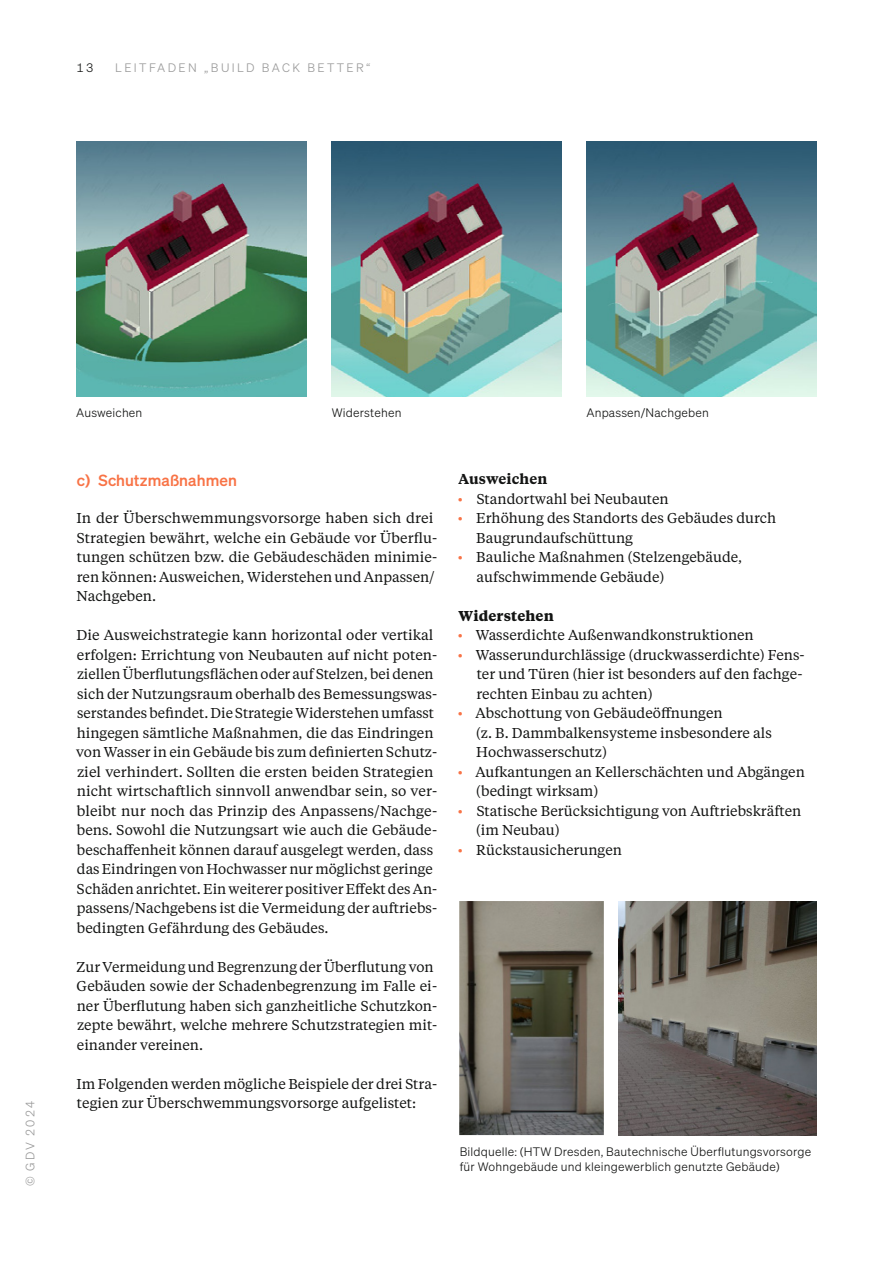
<style>
.page{position:relative;width:893px;height:1263px;background:#fff}
.page>*{position:absolute;margin:0;border:0;box-sizing:border-box;transform-origin:0 0}
.t1{font:15.75px "Sohne Kraftig";letter-spacing:.01em;color:#f87346}
.t2{font:14.25px/19.5px "Tiempos Text";color:#131413}
.t3{font:700 14.25px "Tiempos Text";letter-spacing:.01em;color:#131413}
.t4{font:600 14.25px "Tiempos Text";letter-spacing:.01em;color:#131413}
.t5{font:12px/15px "Sohne Leicht";letter-spacing:.015em;color:#131413}
.t6{font:12px "Sohne Leicht";letter-spacing:.2em;color:#999}
.s1{color:#f87346}
</style>
<div class="page">
<img style="left:459px;top:901px;width:145px;height:234px">
<img style="left:618px;top:901px;width:198px;height:234px">
<img style="left:77px;top:141px;width:229px;height:256px">
<img style="left:332px;top:141px;width:229px;height:256px">
<img style="left:587px;top:141px;width:229px;height:256px">
<p class="t5" style="left:77px;top:60px;width:18px">13</p>
<p class="t6" style="left:115px;top:61px;width:257px">LEITFADEN „BUILD BACK BETTER“</p>
<p class="t6" style="left:23px;top:1186px;width:87px;rotate:-90deg">© GDV 2024</p>
<p class="t5" style="left:76px;top:405px;width:68px">Ausweichen</p>
<p class="t5" style="left:332px;top:405px;width:71px">Widerstehen</p>
<p class="t5" style="left:586px;top:405px;width:124px">Anpassen/Nachgeben</p>
<p class="t1" style="left:77px;top:470px;width:161px">c) Schutzmaßnahmen</p>
<p class="t2" style="left:77px;top:508px;width:362px">In der Überschwemmungsvorsorge haben sich drei Strategien bewährt, welche ein Gebäude vor Überflu&shy;tungen schützen bzw. die Gebäudeschäden minimie&shy;ren können: Ausweichen, Widerstehen und Anpassen/ Nachgeben.</p>
<p class="t2" style="left:76px;top:625px;width:363px">Die Ausweichstrategie kann horizontal oder vertikal erfolgen: Errichtung von Neubauten auf nicht poten&shy;ziellen Überflutungsflächen oder auf Stelzen, bei denen sich der Nutzungsraum oberhalb des Bemessungswas&shy;serstandes befindet. Die Strategie Widerstehen umfasst hingegen sämtliche Maßnahmen, die das Eindringen von Wasser in ein Gebäude bis zum definierten Schutz&shy;ziel verhindert. Sollten die ersten beiden Strategien nicht wirtschaftlich sinnvoll anwendbar sein, so ver&shy;bleibt nur noch das Prinzip des Anpassens/Nachge&shy;bens. Sowohl die Nutzungsart wie auch die Gebäude&shy;beschaffenheit können darauf ausgelegt werden, dass das Eindringen von Hochwasser nur möglichst geringe Schäden anrichtet. Ein weiterer positiver Effekt des An&shy;passens/Nachgebens ist die Vermeidung der auftriebs&shy;bedingten Gefährdung des Gebäudes.</p>
<p class="t2" style="left:77px;top:956px;width:362px">Zur Vermeidung und Begrenzung der Überflutung von Gebäuden sowie der Schadenbegrenzung im Falle ei&shy;ner Überflutung haben sich ganzheitliche Schutzkon&shy;zepte bewährt, welche mehrere Schutzstrategien mit&shy;einander vereinen.</p>
<p class="t2" style="left:76px;top:1073px;width:362px">Im Folgenden werden mögliche Beispiele der drei Stra&shy;tegien zur Überschwemmungsvorsorge aufgelistet:</p>
<p class="t4" style="left:459px;top:469px;width:90px">Ausweichen</p>
<p class="t2" style="left:458px;top:488px;width:213px"><span class="s1">•</span> Standortwahl bei Neubauten</p>
<p class="t2" style="left:476px;top:508px;width:301px;text-indent:-18px"><span class="s1">•</span> Erhöhung des Standorts des Gebäudes durch<br>Baugrundaufschüttung</p>
<p class="t2" style="left:477px;top:547px;width:267px;text-indent:-19px"><span class="s1">•</span> Bauliche Maßnahmen (Stelzengebäude, aufschwimmende Gebäude)</p>
<p class="t3" style="left:459px;top:606px;width:97px">Widerstehen</p>
<p class="t2" style="left:458px;top:625px;width:298px"><span class="s1">•</span> Wasserdichte Außenwandkonstruktionen</p>
<p class="t2" style="left:476px;top:644px;width:330px;text-indent:-19px"><span class="s1">•</span> Wasserundurchlässige (druckwasserdichte) Fens&shy;ter und Türen (hier ist besonders auf den fachge&shy;rechten Einbau zu achten)</p>
<p class="t2" style="left:476px;top:703px;width:297px;text-indent:-18px"><span class="s1">•</span> Abschottung von Gebäudeöffnungen<br>(z. B. Dammbalkensysteme insbesondere als<br>Hochwasserschutz)</p>
<p class="t2" style="left:476px;top:761px;width:330px;text-indent:-18px"><span class="s1">•</span> Aufkantungen an Kellerschächten und Abgängen (bedingt wirksam)</p>
<p class="t2" style="left:476px;top:800px;width:327px;text-indent:-18px"><span class="s1">•</span> Statische Berücksichtigung von Auftriebskräften (im Neubau)</p>
<p class="t2" style="left:458px;top:839px;width:166px"><span class="s1">•</span> Rückstausicherungen</p>
<p class="t5" style="left:460px;top:1144px;width:353px">Bildquelle: (HTW Dresden, Bautechnische Überflutungsvorsorge für Wohngebäude und kleingewerblich genutzte Gebäude)</p>
</div>
